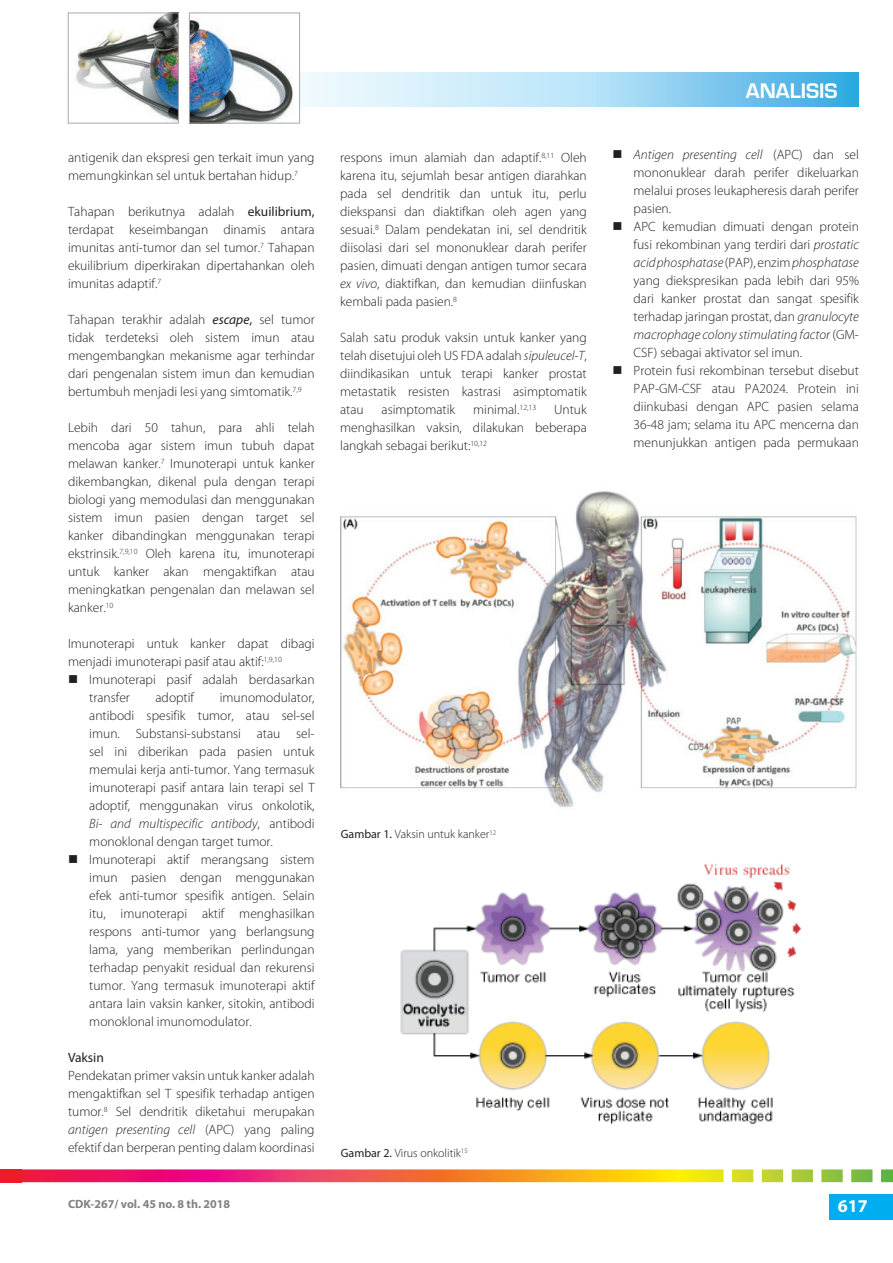
<style>
.page{position:relative;width:893px;height:1263px;background:#fff}
.page>*{position:absolute;margin:0;border:0;box-sizing:border-box;transform-origin:0 0}
.t1{font:600 19.5px "Eurostile LT Std";color:#fff}
.t2{font:700 18px "Myriad Pro";color:#fff}
.t3{font:300 13.5px/18px "Myriad Pro";color:#231f20;text-align:justify}
.t4{font:13.5px "Myriad Pro";color:#231f20}
.t5{font:300 12px "Myriad Pro";color:#231f20}
.t6{font:700 12px "Myriad Pro";color:#808285}
.s1{font-weight:400}
.s2{font-weight:400;font-style:italic}
.s3{font-style:italic}
</style>
<div class="page">
<svg style="left:300px;top:72px;width:559px;height:35px;background:#a8dbf4"></svg>
<img style="left:76px;top:15px;width:101px;height:106px">
<div style="left:68px;top:13px;width:111px;height:110px;border:1px solid #a8a9ad"></div>
<img style="left:191px;top:19px;width:102px;height:102px">
<div style="left:189px;top:13px;width:111px;height:110px;border:1px solid #a8a9ad"></div>
<div style="left:829px;top:1194px;width:64px;height:26px;background:#00aeef"></div>
<svg style="left:21px;top:1169px;width:872px;height:13px;background:#e87f51"></svg>
<div style="left:0;top:1169px;width:21px;height:13px;background:#ee1b2b"></div>
<img style="left:340px;top:491px;width:517px;height:317px">
<img style="left:400px;top:863px;width:401px;height:261px">
<p class="t3" style="left:68px;top:149px;width:248px">antigenik dan ekspresi gen terkait imun yang memungkinkan sel untuk bertahan hidup.<sup>7</sup></p>
<p class="t3" style="left:68px;top:203px;width:248px">Tahapan berikutnya adalah <span class="s1">ekuilibrium, </span>terdapat keseimbangan dinamis antara imunitas anti-tumor dan sel tumor.<sup>7</sup> Tahapan ekuilibrium diperkirakan dipertahankan oleh imunitas adaptif.<sup>7</sup></p>
<p class="t3" style="left:68px;top:311px;width:248px">Tahapan terakhir adalah <span class="s2">escape</span><span class="s1">,</span> sel tumor tidak terdeteksi oleh sistem imun atau mengembangkan mekanisme agar terhindar dari pengenalan sistem imun dan kemudian bertumbuh menjadi lesi yang simtomatik.<sup>7,9</sup></p>
<p class="t3" style="left:68px;top:419px;width:248px">Lebih dari 50 tahun, para ahli telah mencoba agar sistem imun tubuh dapat melawan kanker.<sup>7</sup> Imunoterapi untuk kanker dikembangkan, dikenal pula dengan terapi biologi yang memodulasi dan menggunakan sistem imun pasien dengan target sel kanker dibandingkan menggunakan terapi ekstrinsik.<sup>7,9,10</sup> Oleh karena itu, imunoterapi untuk kanker akan mengaktifkan atau meningkatkan pengenalan dan melawan sel kanker.<sup>10</sup></p>
<p class="t3" style="left:68px;top:635px;width:248px">Imunoterapi untuk kanker dapat dibagi menjadi imunoterapi pasif atau aktif:<sup>1,9,10</sup></p>
<p class="t3" style="left:89px;top:671px;width:227px">Imunoterapi pasif adalah berdasarkan transfer</p>
<p class="t3" style="left:156px;top:689px;width:40px">adoptif</p>
<p class="t3" style="left:89px;top:689px;width:227px;text-align:left;text-indent:130px">imunomodulator, antibodi spesifik tumor, atau sel-sel imun. Substansi-substansi atau sel&shy;sel ini diberikan pada pasien untuk memulai kerja anti-tumor. Yang termasuk imunoterapi pasif antara lain terapi sel T adoptif, menggunakan virus onkolotik, <span class="s3">Bi- and multispecific antibody</span>, antibodi monoklonal dengan target tumor.<br>Imunoterapi aktif merangsang sistem imun pasien dengan menggunakan efek anti-tumor spesifik antigen. Selain itu, imunoterapi aktif menghasilkan respons anti-tumor yang berlangsung lama, yang memberikan perlindungan terhadap penyakit residual dan rekurensi tumor. Yang termasuk imunoterapi aktif antara lain vaksin kanker, sitokin, antibodi monoklonal imunomodulator.</p>
<p class="t4" style="left:68px;top:1049px;width:37px">Vaksin</p>
<p class="t3" style="left:68px;top:1067px;width:248px">Pendekatan primer vaksin untuk kanker adalah mengaktifkan sel T spesifik terhadap antigen tumor.<sup>8</sup> Sel dendritik diketahui merupakan <span class="s3">antigen presenting cell</span> (APC) yang paling efektif dan berperan penting dalam koordinasi</p>
<p class="t3" style="left:340px;top:149px;width:248px">respons imun alamiah dan adaptif.<sup>8,11</sup> Oleh karena itu, sejumlah besar antigen diarahkan pada sel dendritik dan untuk itu, perlu diekspansi dan diaktifkan oleh agen yang sesuai.<sup>8</sup> Dalam pendekatan ini, sel dendritik diisolasi dari sel mononuklear darah perifer pasien, dimuati dengan antigen tumor secara <span class="s3">ex vivo</span>, diaktifkan, dan kemudian diinfuskan kembali pada pasien.<sup>8</sup></p>
<p class="t3" style="left:340px;top:329px;width:248px">Salah satu produk vaksin untuk kanker yang telah disetujui oleh US FDA adalah <span class="s3">sipuleucel-T</span>, diindikasikan untuk terapi kanker prostat metastatik resisten kastrasi asimptomatik atau</p>
<p class="t3" style="left:382px;top:401px;width:75px">asimptomatik</p>
<p class="t3" style="left:473px;top:401px;width:65px">minimal.<sup>12,13</sup></p>
<p class="t3" style="left:340px;top:401px;width:248px;text-indent:214px">Untuk menghasilkan vaksin, dilakukan beberapa langkah sebagai berikut:<sup>10,12</sup></p>
<p class="t5" style="left:341px;top:828px;width:157px"><span class="s1">Gambar 1.</span> Vaksin untuk kanker<sup>12</sup></p>
<p class="t5" style="left:341px;top:1146px;width:129px"><span class="s1">Gambar 2.</span> Virus onkolitik<sup>15</sup></p>
<h1 class="t1" style="left:746px;top:79px;width:93px">ANALISIS</h1>
<p class="t3" style="left:634px;top:146px;width:227px;text-align:left"><span class="s3">Antigen presenting cell</span> (APC) dan sel mononuklear darah perifer dikeluarkan melalui proses leukapheresis darah perifer pasien.<br>APC kemudian dimuati dengan protein fusi rekombinan yang terdiri dari <span class="s3">prostatic acid phosphatase</span> (PAP), enzim <span class="s3">phosphatase </span>yang diekspresikan pada lebih dari 95% dari kanker prostat dan sangat spesifik terhadap jaringan prostat, dan <span class="s3">granulocyte macrophage colony stimulating factor</span> (GM-CSF) sebagai aktivator sel imun.<br>Protein fusi rekombinan tersebut disebut PAP-GM-CSF atau PA2024. Protein ini diinkubasi dengan APC pasien selama 36-48 jam; selama itu APC mencerna dan menunjukkan antigen pada permukaan</p>
<p class="t6" style="left:68px;top:1196px;width:164px">CDK-267/ vol. 45 no. 8 th. 2018</p>
<h2 class="t2" style="left:838px;top:1194px;width:31px">617</h2>
</div>
